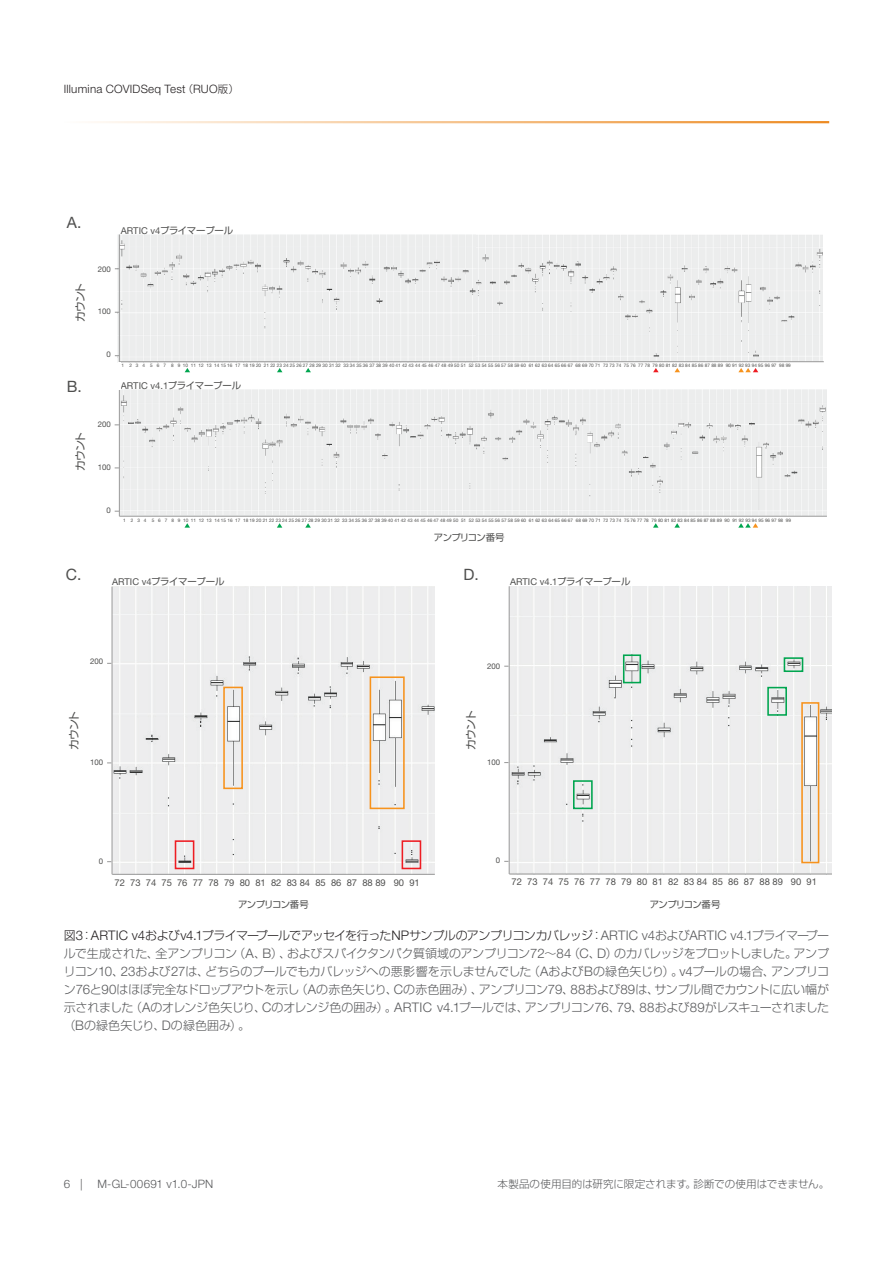
<style>
.page{position:relative;width:893px;height:1263px;background:#fff}
.page>*{position:absolute;margin:0;border:0;box-sizing:border-box;transform-origin:0 0}
.t1{font:15.6px "Helvetica Neue";color:#4f4f4e}
.t2{font:300 12px/18px "Shin Go Pro";letter-spacing:-.035em;color:#57585a;text-align:justify}
.t3{font:300 11.55px "Helvetica Neue LT Std";letter-spacing:.02em;color:#231f20}
.t4{font:300 11.55px "Helvetica Neue LT Std";letter-spacing:.015em;color:#57585a}
.t5{font:10.95px "Shin Go Pro";letter-spacing:-.08em;color:#4f4f4e}
.t6{font:300 10.5px "Shin Go Pro";color:#57585a}
.t7{font:9.45px "Helvetica Neue";color:#4f4f4e}
.t8{font:9.45px "Shin Go Pro";letter-spacing:-.045em;color:#4f4f4e}
.t9{font:9.45px "Shin Go Pro";letter-spacing:-.07em;color:#4f4f4e}
.t10{font:7.8px "Helvetica Neue";color:#4f4f4e}
.t11{font:4.65px "Helvetica Neue";color:#4f4f4e}
.s1{font-family:"Shin Go Pro";font-size:10.5px}
.s2{font-family:"Helvetica Neue"}
.s3{font-family:"Shin Go Pro"}
.s4{color:#231f20}
.s5{font-family:"Helvetica Neue LT Std";font-size:13.2px;color:#231f20}
.s6{font-family:"Helvetica Neue LT Std";font-size:13.2px}
</style>
<div class="page">
<hr style="left:64px;top:121px;width:765px;height:2px;background:#ed8b22">
<img style="left:120px;top:389px;width:707px;height:127px">
<img style="left:118px;top:234px;width:705px;height:128px">
<hr style="left:119px;top:361px;width:705px;height:1px;background:#999">
<hr style="left:119px;top:516px;width:708px;height:1px;background:#999">
<hr style="left:119px;top:234px;width:1px;height:282px;background:#999">
<hr style="left:118px;top:362px;width:3px;height:28px;background:#fff">
<svg style="left:653px;top:368px;width:6px;height:4px"></svg>
<svg style="left:674px;top:368px;width:6px;height:4px"></svg>
<svg style="left:738px;top:368px;width:20px;height:4px"></svg>
<svg style="left:277px;top:368px;width:5px;height:4px"></svg>
<svg style="left:305px;top:368px;width:6px;height:4px"></svg>
<svg style="left:185px;top:368px;width:5px;height:4px"></svg>
<svg style="left:653px;top:523px;width:5px;height:5px"></svg>
<svg style="left:674px;top:523px;width:6px;height:5px"></svg>
<svg style="left:738px;top:523px;width:20px;height:5px"></svg>
<svg style="left:277px;top:523px;width:5px;height:5px"></svg>
<svg style="left:305px;top:523px;width:6px;height:5px"></svg>
<svg style="left:185px;top:523px;width:5px;height:5px"></svg>
<img style="left:510px;top:587px;width:321px;height:286px">
<img style="left:113px;top:587px;width:322px;height:287px">
<hr style="left:112px;top:874px;width:323px;height:1px;background:#999">
<hr style="left:112px;top:587px;width:1px;height:287px;background:#999">
<div style="left:175px;top:840px;width:19px;height:29px;border:2px solid #ee1d23"></div>
<div style="left:402px;top:840px;width:19px;height:29px;border:2px solid #ee1d23"></div>
<div style="left:223px;top:687px;width:20px;height:102px;border:2px solid #f7931d"></div>
<div style="left:370px;top:676px;width:35px;height:133px;border:2px solid #f7931d"></div>
<hr style="left:509px;top:873px;width:323px;height:1px;background:#999">
<hr style="left:509px;top:586px;width:1px;height:288px;background:#999">
<div style="left:573px;top:780px;width:20px;height:29px;border:2px solid #00a54f"></div>
<div style="left:623px;top:654px;width:18px;height:29px;border:2px solid #00a54f"></div>
<div style="left:801px;top:702px;width:18px;height:161px;border:2px solid #f7931d"></div>
<div style="left:767px;top:687px;width:20px;height:29px;border:2px solid #00a54f"></div>
<div style="left:784px;top:657px;width:19px;height:15px;border:2px solid #00a54f"></div>
<p class="t3" style="left:64px;top:82px;width:177px">Illumina COVIDSeq Test<span class="s1">（</span>RUO<span class="s1">版）</span></p>
<h1 class="t1" style="left:67px;top:213px;width:16px">A.</h1>
<p class="t5" style="left:71px;top:322px;width:41px;rotate:-90deg">カウント</p>
<h1 class="t1" style="left:67px;top:377px;width:17px">B.</h1>
<p class="t5" style="left:71px;top:471px;width:41px;rotate:-90deg">カウント</p>
<p class="t8" style="left:121px;top:223px;width:114px"><span class="s2">ARTIC v4</span>プライマープール</p>
<p class="t10" style="left:98px;top:264px;width:15px">200</p>
<p class="t10" style="left:98px;top:307px;width:15px">100</p>
<p class="t10" style="left:107px;top:350px;width:6px">0</p>
<p class="t11" style="left:122px;top:363px;width:671px">1 2 3 4 5 6 7 8 9 10 11 12 13 14 15 16 17 18 19 20 21 22 23 24 25 26 27 28 29 30 31 32 33 34 35 36 37 38 39 40 41 42 43 44 45 46 47 48 49 50 51 52 53 54 55 56 57 58 59 60 61 62 63 64 65 66 67 68 69 70 71 72 73 74 75 76 77 78 79 80 81 82 83 84 85 86 87 88 89 90 91 92 93 94 95 96 97 98 99</p>
<p class="t7" style="left:121px;top:380px;width:122px">ARTIC v4.1<span class="s3">プライマープール</span></p>
<p class="t10" style="left:98px;top:420px;width:15px">200</p>
<p class="t10" style="left:98px;top:462px;width:15px">100</p>
<p class="t10" style="left:107px;top:506px;width:6px">0</p>
<p class="t11" style="left:123px;top:517px;width:669px">1 2 3 4 5 6 7 8 9 10 11 12 13 14 15 16 17 18 19 20 21 22 23 24 25 26 27 28 29 30 31 32 33 34 35 36 37 38 39 40 41 42 43 44 45 46 47 48 49 50 51 52 53 54 55 56 57 58 59 60 61 62 63 64 65 66 67 68 69 70 71 72 73 74 75 76 77 78 79 80 81 82 83 84 85 86 87 88 89 90 91 92 93 94 95 96 97 98 99</p>
<p class="t9" style="left:434px;top:529px;width:72px">アンプリコン番号</p>
<h1 class="t1" style="left:66px;top:565px;width:17px">C.</h1>
<h1 class="t1" style="left:464px;top:565px;width:17px">D.</h1>
<p class="t8" style="left:112px;top:574px;width:114px"><span class="s2">ARTIC v4</span>プライマープール</p>
<p class="t7" style="left:510px;top:576px;width:122px">ARTIC v4.1<span class="s3">プライマープール</span></p>
<p class="t10" style="left:90px;top:657px;width:15px">200</p>
<p class="t5" style="left:65px;top:750px;width:41px;rotate:-90deg">カウント</p>
<p class="t10" style="left:90px;top:757px;width:15px">100</p>
<p class="t10" style="left:487px;top:661px;width:15px">200</p>
<p class="t5" style="left:462px;top:750px;width:41px;rotate:-90deg">カウント</p>
<p class="t10" style="left:487px;top:757px;width:15px">100</p>
<p class="t10" style="left:99px;top:856px;width:6px">0</p>
<p class="t7" style="left:114px;top:876px;width:307px">72 73 74 75 76 77 78 79 80 81 82 83 84 85 86 87 88 89 90 91</p>
<p class="t10" style="left:496px;top:856px;width:6px">0</p>
<p class="t7" style="left:512px;top:876px;width:307px">72 73 74 75 76 77 78 79 80 81 82 83 84 85 86 87 88 89 90 91</p>
<p class="t9" style="left:238px;top:897px;width:72px">アンプリコン番号</p>
<p class="t9" style="left:650px;top:897px;width:72px">アンプリコン番号</p>
<p class="t2" style="left:64px;top:925px;width:767px"><span class="s4">図</span><span class="s5">3</span><span class="s4">：</span><span class="s5">ARTIC v4</span><span class="s4">および</span><span class="s5">v4.1</span><span class="s4">プライマープールでアッセイを行った</span><span class="s5">NP</span><span class="s4">サンプルのアンプリコンカバレッジ：</span><span class="s6">ARTIC v4</span>および<span class="s6">ARTIC v4.1</span>プライマープールで生成された、全アンプリコン（<span class="s6">A</span>、<span class="s6">B</span>）、およびスパイクタンパク質領域のアンプリコン<span class="s6">72</span>～<span class="s6">84</span>（<span class="s6">C</span>、<span class="s6">D</span>）のカバレッジをプロットしました。アンプリコン<span class="s6">10</span>、<span class="s6">23</span>および<span class="s6">27</span>は、どちらのプールでもカバレッジへの悪影響を示しませんでした（<span class="s6">A</span>および<span class="s6">B</span>の緑色矢じり）。<span class="s6">v4</span>プールの場合、アンプリコン<span class="s6">76</span>と<span class="s6">90</span>はほぼ完全なドロップアウトを示し（<span class="s6">A</span>の赤色矢じり、<span class="s6">C</span>の赤色囲み）、アンプリコン<span class="s6">79</span>、<span class="s6">88</span>および<span class="s6">89</span>は、サンプル間でカウントに広い幅が示されました（<span class="s6">A</span>のオレンジ色矢じり、<span class="s6">C</span>のオレンジ色の囲み）。<span class="s6">ARTIC v4.1</span>プールでは、アンプリコン<span class="s6">76</span>、<span class="s6">79</span>、<span class="s6">88</span>および<span class="s6">89</span>がレスキューされました（<span class="s6">B</span>の緑色矢じり、<span class="s6">D</span>の緑色囲み）。</p>
<p class="t4" style="left:64px;top:1177px;width:20px">6 |</p>
<p class="t4" style="left:97px;top:1177px;width:117px">M-GL-00691 v1.0-JPN</p>
<p class="t6" style="left:498px;top:1175px;width:333px">本製品の使用目的は研究に限定されます。診断での使用はできません。</p>
</div>
